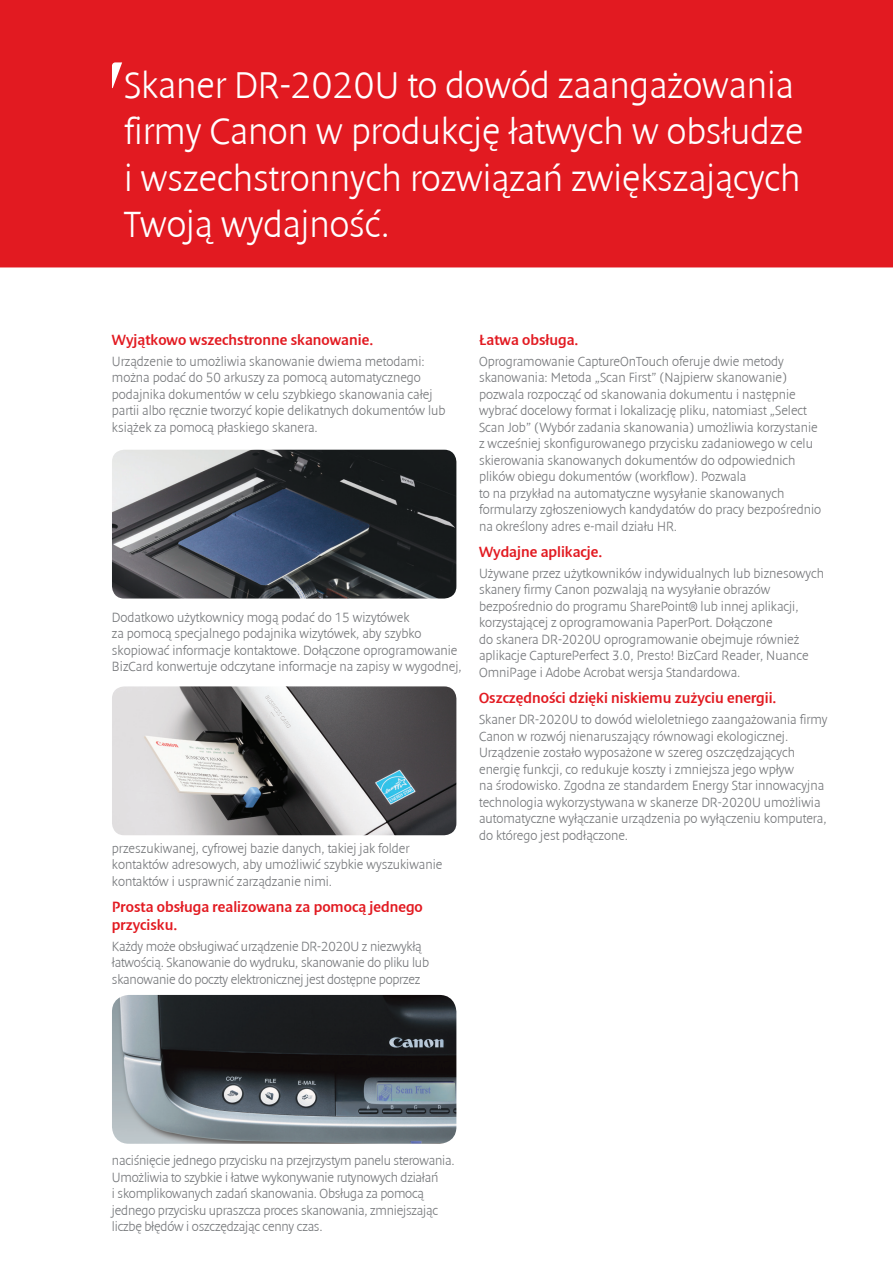
<style>
.page{position:relative;width:893px;height:1263px;background:#e21a21}
.page>*{position:absolute;margin:0;border:0;box-sizing:border-box;transform-origin:0 0}
.Heading_3{font:37.5px/46.5px "Denda New Light CE";color:#fff}
.Red-Sub_Headings{font:15px/18px "Denda New CE";color:#e21a21}
.Grey-Body_Copy{font:13.5px/16.5px "Denda New Light CE";color:#76787b}
</style>
<div class="page">
<div style="left:0;top:267px;width:893px;height:996px;background:#fff"></div>
<svg style="left:112px;top:62px;width:10px;height:26px"></svg>
<img style="left:112px;top:450px;width:344px;height:148px">
<img style="left:112px;top:995px;width:344px;height:149px">
<img style="left:112px;top:686px;width:344px;height:149px">
<p class="Heading_3" style="left:124px;top:62px;width:681px">Skaner DR-2020U to dowód zaangażowania firmy Canon w produkcję łatwych w obsłudze i wszechstronnych rozwiązań zwiększających Twoją wydajność.</p>
<p class="Red-Sub_Headings" style="left:112px;top:331px;width:263px">Wyjątkowo wszechstronne skanowanie.</p>
<p class="Grey-Body_Copy" style="left:112px;top:353px;width:335px">Urządzenie to umożliwia skanowanie dwiema metodami: można podać do 50 arkuszy za pomocą automatycznego podajnika dokumentów w celu szybkiego skanowania całej partii albo ręcznie tworzyć kopie delikatnych dokumentów lub książek za pomocą płaskiego skanera.</p>
<p class="Grey-Body_Copy" style="left:112px;top:609px;width:351px">Dodatkowo użytkownicy mogą podać do 15 wizytówek<br>za pomocą specjalnego podajnika wizytówek, aby szybko skopiować informacje kontaktowe. Dołączone oprogramowanie BizCard konwertuje odczytane informacje na zapisy w wygodnej,</p>
<p class="Grey-Body_Copy" style="left:112px;top:840px;width:332px">przeszukiwanej, cyfrowej bazie danych, takiej jak folder kontaktów adresowych, aby umożliwić szybkie wyszukiwanie kontaktów i usprawnić zarządzanie nimi.</p>
<p class="Red-Sub_Headings" style="left:112px;top:898px;width:312px">Prosta obsługa realizowana za pomocą jednego przycisku.</p>
<p class="Grey-Body_Copy" style="left:112px;top:938px;width:319px">Każdy może obsługiwać urządzenie DR-2020U z niezwykłą łatwością. Skanowanie do wydruku, skanowanie do pliku lub skanowanie do poczty elektronicznej jest dostępne poprzez</p>
<p class="Red-Sub_Headings" style="left:479px;top:331px;width:101px">Łatwa obsługa.</p>
<p class="Grey-Body_Copy" style="left:479px;top:353px;width:343px">Oprogramowanie CaptureOnTouch oferuje dwie metody skanowania: Metoda „Scan First” (Najpierw skanowanie) pozwala rozpocząć od skanowania dokumentu i następnie wybrać docelowy format i lokalizację pliku, natomiast „Select Scan Job” (Wybór zadania skanowania) umożliwia korzystanie z wcześniej skonfigurowanego przycisku zadaniowego w celu skierowania skanowanych dokumentów do odpowiednich plików obiegu dokumentów (workflow). Pozwala<br>to na przykład na automatyczne wysyłanie skanowanych formularzy zgłoszeniowych kandydatów do pracy bezpośrednio na określony adres e-mail działu HR.</p>
<p class="Red-Sub_Headings" style="left:479px;top:543px;width:125px">Wydajne aplikacje.</p>
<p class="Grey-Body_Copy" style="left:479px;top:565px;width:346px">Używane przez użytkowników indywidualnych lub biznesowych skanery firmy Canon pozwalają na wysyłanie obrazów bezpośrednio do programu SharePoint® lub innej aplikacji, korzystającej z oprogramowania PaperPort. Dołączone<br>do skanera DR-2020U oprogramowanie obejmuje również aplikacje CapturePerfect 3.0, Presto! BizCard Reader, Nuance OmniPage i Adobe Acrobat wersja Standardowa.</p>
<p class="Red-Sub_Headings" style="left:479px;top:690px;width:299px">Oszczędności dzięki niskiemu zużyciu energii.</p>
<p class="Grey-Body_Copy" style="left:479px;top:711px;width:350px">Skaner DR-2020U to dowód wieloletniego zaangażowania firmy Canon w rozwój nienaruszający równowagi ekologicznej.<br>Urządzenie zostało wyposażone w szereg oszczędzających energię funkcji, co redukuje koszty i zmniejsza jego wpływ<br>na środowisko. Zgodna ze standardem Energy Star innowacyjna technologia wykorzystywana w skanerze DR-2020U umożliwia automatyczne wyłączanie urządzenia po wyłączeniu komputera, do którego jest podłączone.</p>
<p class="Grey-Body_Copy" style="left:112px;top:1153px;width:344px">naciśnięcie jednego przycisku na przejrzystym panelu sterowania.<br>Umożliwia to szybkie i łatwe wykonywanie rutynowych działań<br>i skomplikowanych zadań skanowania. Obsługa za pomocą jednego przycisku upraszcza proces skanowania, zmniejszając liczbę błędów i oszczędzając cenny czas.</p>
</div>
